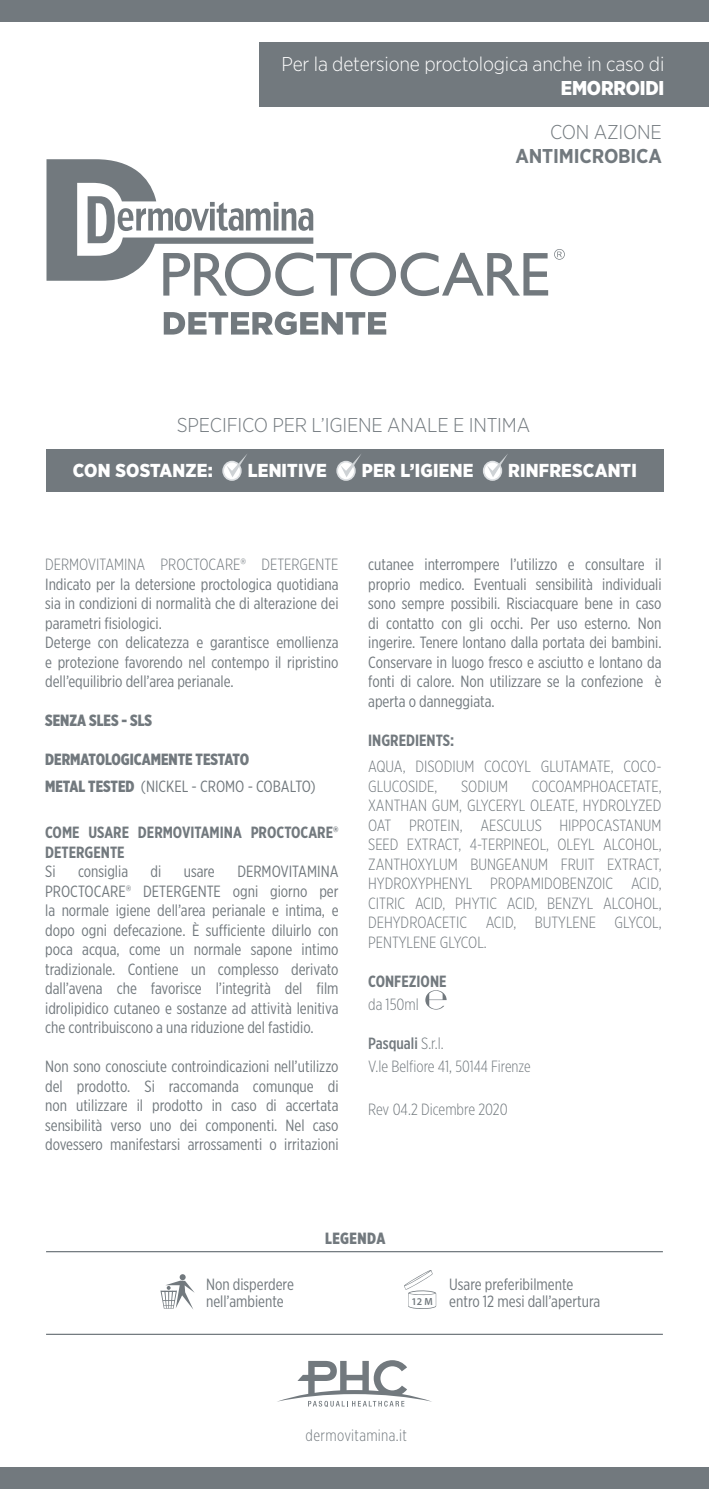
<style>
.page{position:relative;width:709px;height:1489px;background:#fff}
.page>*{position:absolute;margin:0;border:0;box-sizing:border-box;transform-origin:0 0}
.t1{font:300 20px "Gotham Narrow";letter-spacing:-.01em;color:#72797e}
.t2{font:300 20px "Gotham Narrow";letter-spacing:-.01em;color:#fff}
.t3{font:700 20px "Gotham Narrow";letter-spacing:-.01em;color:#72797e}
.t4{font:900 20px "Gotham Narrow";letter-spacing:-.01em;color:#fff}
.t5{font:900 18.75px "Gotham Narrow";letter-spacing:.01em;color:#fff}
.t6{font:16.25px/19.5px "Gotham X Narrow";color:#72797e}
.t7{font:300 16.25px/19.5px "Gotham X Narrow";color:#72797e}
.t8{font:900 16.25px/26.5px "Gotham X Narrow";color:#72797e}
.t9{font:700 16.25px/19.5px "Gotham X Narrow";color:#72797e}
.t10{font:300 16.25px "Gotham X Narrow";letter-spacing:.02em;color:#72797e}
.t11{font:900 16.25px "Gotham X Narrow";letter-spacing:.025em;color:#72797e}
.s1{font-weight:400}
.s2{font-weight:500}
.s3{font-family:"Myriad Pro";font-weight:600;font-size:10.5px}
</style>
<div class="page">
<svg style="left:425px;top:990px;width:21px;height:19px"></svg>
<div style="left:0;top:1467px;width:709px;height:21px;background:#72797e"></div>
<div style="left:0;top:0;width:709px;height:21px;background:#72797e"></div>
<div style="left:259px;top:43px;width:450px;height:64px;background:#72797e"></div>
<div style="left:46px;top:449px;width:617px;height:42px;background:#72797e"></div>
<svg style="left:223px;top:461px;width:18px;height:19px"></svg>
<div style="left:222px;top:461px;width:20px;height:20px;border:2px solid #dcdfe2;border-radius:50%"></div>
<svg style="left:226px;top:454px;width:21px;height:23px"></svg>
<svg style="left:337px;top:461px;width:18px;height:19px"></svg>
<div style="left:336px;top:461px;width:20px;height:20px;border:2px solid #dcdfe2;border-radius:50%"></div>
<svg style="left:340px;top:454px;width:21px;height:23px"></svg>
<svg style="left:483px;top:461px;width:18px;height:19px"></svg>
<div style="left:483px;top:461px;width:19px;height:20px;border:2px solid #dcdfe2;border-radius:50%"></div>
<svg style="left:487px;top:454px;width:21px;height:23px"></svg>
<hr style="left:46px;top:1250px;width:617px;height:2px;background:#72797e">
<hr style="left:46px;top:1333px;width:617px;height:1px;background:#72797e">
<svg style="left:277px;top:1360px;width:155px;height:46px"></svg>
<svg style="left:160px;top:1274px;width:35px;height:35px"></svg>
<svg style="left:404px;top:1270px;width:32px;height:38px"></svg>
<svg style="left:46px;top:159px;width:502px;height:137px"></svg>
<svg style="left:554px;top:249px;width:11px;height:11px"></svg>
<svg style="left:164px;top:311px;width:222px;height:24px"></svg>
<p class="t2" style="left:281px;top:52px;width:384px">Per la detersione proctologica anche in caso di</p>
<p class="t4" style="left:561px;top:75px;width:105px">EMORROIDI</p>
<p class="t1" style="left:550px;top:119px;width:113px">CON AZIONE</p>
<p class="t3" style="left:515px;top:143px;width:148px">ANTIMICROBICA</p>
<p class="t1" style="left:177px;top:413px;width:355px">SPECIFICO PER L’IGIENE ANALE E INTIMA</p>
<p class="t5" style="left:73px;top:458px;width:141px">CON SOSTANZE:</p>
<p class="t5" style="left:248px;top:458px;width:81px">LENITIVE</p>
<p class="t5" style="left:362px;top:458px;width:113px">PER L’IGIENE</p>
<p class="t5" style="left:508px;top:458px;width:130px">RINFRESCANTI</p>
<p class="t7" style="left:45px;top:554px;width:295px">DERMOVITAMINA PROCTOCARE® DETERGENTE</p>
<p class="t6" style="left:45px;top:574px;width:295px">Indicato per la detersione proctologica quotidiana sia in condizioni di normalità che di alterazione dei parametri fisiologici.<br>Deterge con delicatezza e garantisce emollienza e protezione favorendo nel contempo il ripristino dell’equilibrio dell’area perianale.</p>
<p class="t8" style="left:45px;top:707px;width:109px">SENZA SLES - SLS</p>
<p class="t8" style="left:45px;top:746px;width:272px">DERMATOLOGICAMENTE TESTATO<br>METAL TESTED <span class="s1">(NICKEL - CROMO - COBALTO)</span></p>
<p class="t9" style="left:45px;top:822px;width:295px">COME USARE DERMOVITAMINA PROCTOCARE®<br>DETERGENTE</p>
<p class="t6" style="left:45px;top:861px;width:12px">Si</p>
<p class="t6" style="left:78px;top:861px;width:52px">consiglia</p>
<p class="t6" style="left:151px;top:861px;width:12px">di</p>
<p class="t6" style="left:184px;top:861px;width:32px">usare</p>
<p class="t6" style="left:45px;top:861px;width:295px;text-align:justify;text-indent:192px">DERMOVITAMINA PROCTOCARE® DETERGENTE ogni giorno per la normale igiene dell’area perianale e intima, e dopo ogni defecazione. È sufficiente diluirlo con poca acqua, come un normale sapone intimo tradizionale. Contiene un complesso derivato dall’avena che favorisce l’integrità del film idrolipidico cutaneo e sostanze ad attività lenitiva che contribuiscono a una riduzione del fastidio.</p>
<p class="t6" style="left:45px;top:1056px;width:295px;text-align:justify">Non sono conosciute controindicazioni nell’utilizzo del prodotto. Si raccomanda comunque di non utilizzare il prodotto in caso di accertata sensibilità verso uno dei componenti. Nel caso dovessero manifestarsi arrossamenti o irritazioni</p>
<p class="t6" style="left:368px;top:554px;width:295px;text-align:justify">cutanee interrompere l’utilizzo e consultare il proprio medico. Eventuali sensibilità individuali sono sempre possibili. Risciacquare bene in caso di contatto con gli occhi. Per uso esterno. Non ingerire. Tenere lontano dalla portata dei bambini.<br>Conservare in luogo fresco e asciutto e lontano da fonti di calore. Non utilizzare se la confezione è aperta o danneggiata.</p>
<p class="t9" style="left:368px;top:730px;width:87px">INGREDIENTS:</p>
<p class="t7" style="left:368px;top:756px;width:295px">AQUA, DISODIUM COCOYL GLUTAMATE, COCO-<br>GLUCOSIDE,</p>
<p class="t7" style="left:461px;top:776px;width:48px">SODIUM</p>
<p class="t7" style="left:368px;top:776px;width:295px;text-align:justify;text-indent:163px">COCOAMPHOACETATE, XANTHAN GUM, GLYCERYL OLEATE, HYDROLYZED OAT PROTEIN, AESCULUS HIPPOCASTANUM SEED EXTRACT, 4-TERPINEOL, OLEYL ALCOHOL, ZANTHOXYLUM BUNGEANUM FRUIT EXTRACT, HYDROXYPHENYL PROPAMIDOBENZOIC ACID, CITRIC ACID, PHYTIC ACID, BENZYL ALCOHOL, DEHYDROACETIC ACID, BUTYLENE GLYCOL, PENTYLENE GLYCOL.</p>
<p class="t9" style="left:368px;top:971px;width:80px">CONFEZIONE</p>
<p class="t7" style="left:368px;top:993px;width:52px">da 150ml</p>
<p class="t7" style="left:368px;top:1030px;width:164px;line-height:23.8px"><span class="s2">Pasquali</span> S.r.l.<br>V.le Belfiore 41, 50144 Firenze</p>
<p class="t7" style="left:368px;top:1099px;width:141px">Rev 04.2 Dicembre 2020</p>
<p class="t11" style="left:325px;top:1228px;width:62px">LEGENDA</p>
<p class="t6" style="left:206px;top:1274px;width:89px;line-height:17.5px">Non disperdere nell’ambiente</p>
<p class="t6" style="left:411px;top:1274px;width:190px;line-height:17.5px;text-indent:38px">Usare preferibilmente<br><span class="s3">12 M</span> entro 12 mesi dall’apertura</p>
<p class="t10" style="left:305px;top:1425px;width:103px">dermovitamina.it</p>
</div>
